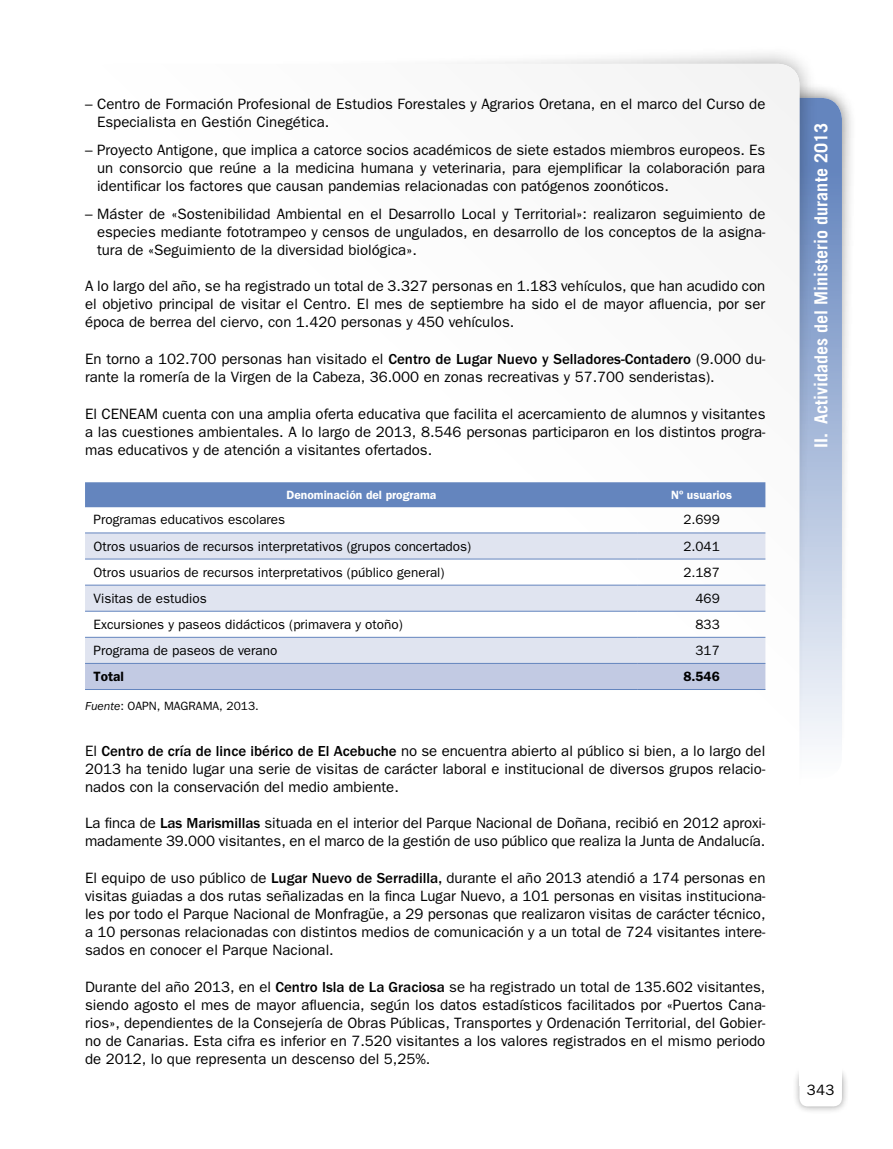
<style>
.page{position:relative;width:893px;height:1149px;background:#fff}
.page>*{position:absolute;margin:0;border:0;box-sizing:border-box;transform-origin:0 0}
.t1{font:700 18px "Trade Gothic";color:#fff}
.t2{font:15px/18px "Franklin Gothic";color:#000;text-align:justify}
.t3{font:13.5px "Franklin Gothic";color:#000}
.t4{font:600 13.5px "Franklin Gothic";color:#000}
.t5{font:600 12px "Franklin Gothic";color:#fff}
.t6{font:12px "Franklin Gothic";color:#000}
.s1{font-weight:500}
.s2{font-style:italic}
</style>
<div class="page">
<div style="left:742px;top:82px;width:115px;height:691px;background:#000;opacity:.6"></div>
<div style="left:757px;top:98px;width:85px;height:680px;background:linear-gradient(to bottom,#5579b8,#fbfcfd);border-radius:21px"></div>
<div style="left:150px;top:45px;width:668px;height:923px;background:#000;opacity:.4"></div>
<div style="left:85px;top:64px;width:714px;height:969px;background:#fff;border-radius:21px"></div>
<div style="left:792px;top:1064px;width:58px;height:49px;background:#000;opacity:.4"></div>
<div style="left:799px;top:1071px;width:43px;height:35px;background:#fff;border-radius:9px"></div>
<div style="left:799px;top:1063px;width:43px;height:21px;background:#fff"></div>
<div style="left:85px;top:482px;width:680px;height:25px;background:#6485be"></div>
<svg style="left:85px;top:533px;width:680px;height:129px;fill:#e0e4f0"></svg>
<div style="left:85px;top:663px;width:680px;height:26px;background:#c2cae3"></div>
<hr style="left:85px;top:532px;width:553px;height:1px;background:#6485be">
<hr style="left:638px;top:532px;width:127px;height:1px;background:#6485be">
<hr style="left:85px;top:558px;width:553px;height:1px;background:#6485be">
<hr style="left:638px;top:558px;width:127px;height:1px;background:#6485be">
<hr style="left:85px;top:584px;width:553px;height:1px;background:#6485be">
<hr style="left:638px;top:584px;width:127px;height:1px;background:#6485be">
<hr style="left:85px;top:610px;width:553px;height:1px;background:#6485be">
<hr style="left:638px;top:610px;width:127px;height:1px;background:#6485be">
<hr style="left:85px;top:636px;width:553px;height:1px;background:#6485be">
<hr style="left:638px;top:636px;width:127px;height:1px;background:#6485be">
<hr style="left:85px;top:662px;width:553px;height:1px;background:#6485be">
<hr style="left:638px;top:662px;width:127px;height:1px;background:#6485be">
<hr style="left:85px;top:689px;width:553px;height:1px;background:#6485be">
<hr style="left:638px;top:689px;width:127px;height:1px;background:#6485be">
<p class="t2" style="left:97px;top:95px;width:670px;text-indent:-12px">– Centro de Formación Profesional de Estudios Forestales y Agrarios Oretana, en el marco del Curso de<br>Especialista en Gestión Cinegética.</p>
<p class="t2" style="left:97px;top:141px;width:670px;text-indent:-12px">– Proyecto Antigone, que implica a catorce socios académicos de siete estados miembros europeos. Es un consorcio que reúne a la medicina humana y veterinaria, para ejemplificar la colaboración para identificar los factores que causan pandemias relacionadas con patógenos zoonóticos.</p>
<p class="t2" style="left:97px;top:204px;width:670px;text-indent:-12px">– Máster de «Sostenibilidad Ambiental en el Desarrollo Local y Territorial»: realizaron seguimiento de especies mediante fototrampeo y censos de ungulados, en desarrollo de los conceptos de la asigna&shy;tura de «Seguimiento de la diversidad biológica».</p>
<p class="t2" style="left:85px;top:277px;width:682px">A lo largo del año, se ha registrado un total de 3.327 personas en 1.183 vehículos, que han acudido con el objetivo principal de visitar el Centro. El mes de septiembre ha sido el de mayor afluencia, por ser época de berrea del ciervo, con 1.420 personas y 450 vehículos.</p>
<p class="t2" style="left:85px;top:350px;width:682px">En torno a 102.700 personas han visitado el <span class="s1">Centro de Lugar Nuevo y Selladores-Contadero</span> (9.000 du&shy;rante la romería de la Virgen de la Cabeza, 36.000 en zonas recreativas y 57.700 senderistas).</p>
<p class="t2" style="left:85px;top:404px;width:682px">El CENEAM cuenta con una amplia oferta educativa que facilita el acercamiento de alumnos y visitantes a las cuestiones ambientales. A lo largo de 2013, 8.546 personas participaron en los distintos progra&shy;mas educativos y de atención a visitantes ofertados.</p>
<p class="t5" style="left:287px;top:487px;width:151px">Denominación del programa</p>
<p class="t5" style="left:671px;top:487px;width:62px">Nº usuarios</p>
<p class="t3" style="left:94px;top:512px;width:193px">Programas educativos escolares</p>
<p class="t3" style="left:683px;top:512px;width:38px">2.699</p>
<p class="t3" style="left:94px;top:538px;width:379px">Otros usuarios de recursos interpretativos (grupos concertados)</p>
<p class="t3" style="left:683px;top:538px;width:38px">2.041</p>
<p class="t3" style="left:94px;top:564px;width:353px">Otros usuarios de recursos interpretativos (público general)</p>
<p class="t3" style="left:683px;top:564px;width:38px">2.187</p>
<p class="t3" style="left:94px;top:590px;width:115px">Visitas de estudios</p>
<p class="t3" style="left:695px;top:590px;width:26px">469</p>
<p class="t3" style="left:94px;top:616px;width:311px">Excursiones y paseos didácticos (primavera y otoño)</p>
<p class="t3" style="left:695px;top:616px;width:26px">833</p>
<p class="t3" style="left:94px;top:642px;width:185px">Programa de paseos de verano</p>
<p class="t3" style="left:695px;top:642px;width:26px">317</p>
<p class="t4" style="left:94px;top:668px;width:32px">Total</p>
<p class="t4" style="left:683px;top:668px;width:38px">8.546</p>
<p class="t6" style="left:85px;top:698px;width:175px"><span class="s2">Fuente</span>: OAPN, MAGRAMA, 2013.</p>
<p class="t2" style="left:85px;top:741px;width:682px">El <span class="s1">Centro de cría de lince ibérico de El Acebuche</span> no se encuentra abierto al público si bien, a lo largo del 2013 ha tenido lugar una serie de visitas de carácter laboral e institucional de diversos grupos relacio&shy;nados con la conservación del medio ambiente.</p>
<p class="t2" style="left:85px;top:814px;width:682px">La finca de <span class="s1">Las Marismillas</span> situada en el interior del Parque Nacional de Doñana, recibió en 2012 aproxi&shy;madamente 39.000 visitantes, en el marco de la gestión de uso público que realiza la Junta de Andalucía.</p>
<p class="t2" style="left:85px;top:868px;width:682px">El equipo de uso público de <span class="s1">Lugar Nuevo de Serradilla,</span> durante el año 2013 atendió a 174 personas en visitas guiadas a dos rutas señalizadas en la finca Lugar Nuevo, a 101 personas en visitas instituciona&shy;les por todo el Parque Nacional de Monfragüe, a 29 personas que realizaron visitas de carácter técnico, a 10 personas relacionadas con distintos medios de comunicación y a un total de 724 visitantes intere&shy;sados en conocer el Parque Nacional.</p>
<p class="t2" style="left:85px;top:977px;width:682px">Durante del año 2013, en el <span class="s1">Centro Isla de La Graciosa</span> se ha registrado un total de 135.602 visitantes, siendo agosto el mes de mayor afluencia, según los datos estadísticos facilitados por «Puertos Cana&shy;rios», dependientes de la Consejería de Obras Públicas, Transportes y Ordenación Territorial, del Gobier&shy;no de Canarias. Esta cifra es inferior en 7.520 visitantes a los valores registrados en el mismo periodo de 2012, lo que representa un descenso del 5,25%.</p>
<p class="t1" style="left:810px;top:447px;width:326px;rotate:-90deg">II. Actividades del Ministerio durante 2013</p>
<p class="t2" style="left:807px;top:1080px;width:29px">343</p>
</div>
